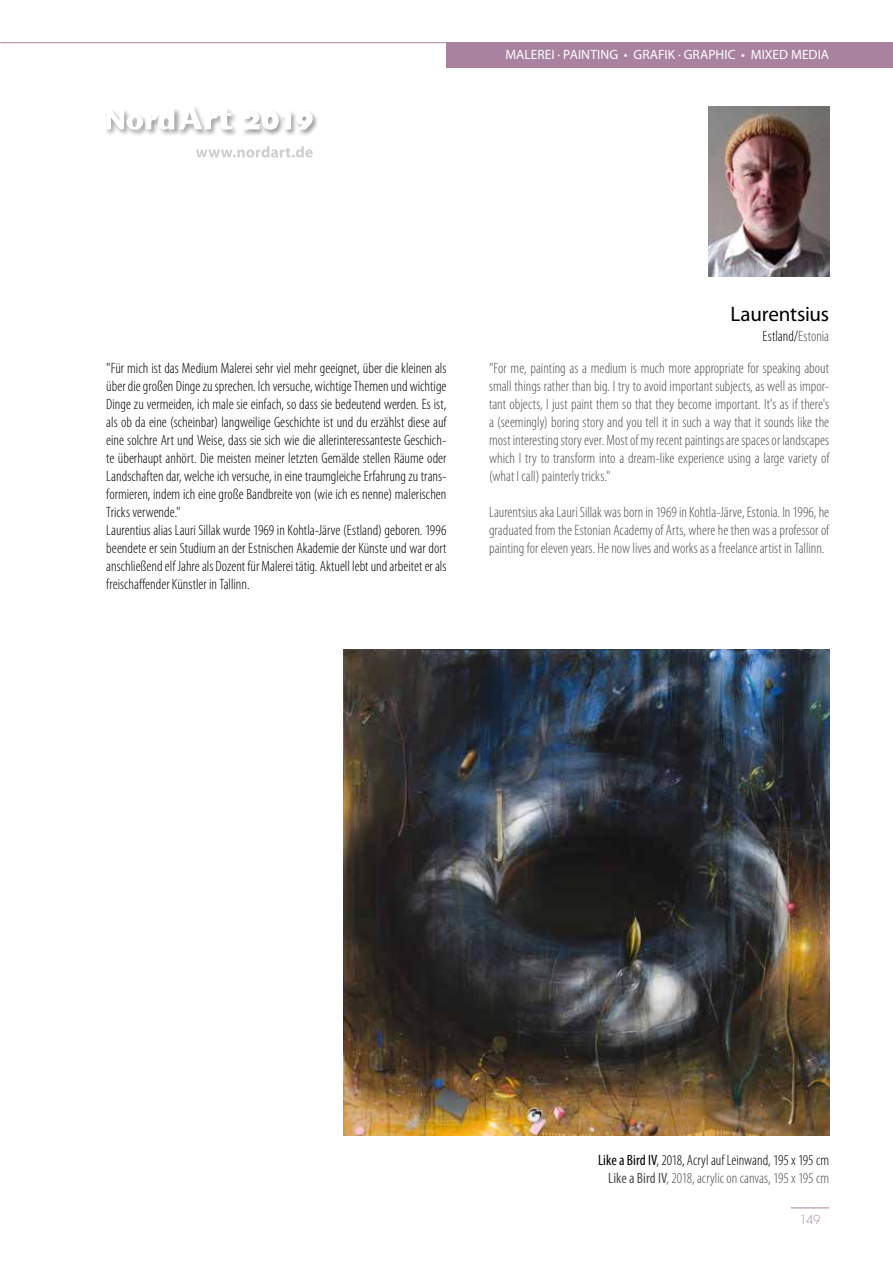
<style>
.page{position:relative;width:893px;height:1263px;background:#fff}
.page>*{position:absolute;margin:0;border:0;box-sizing:border-box;transform-origin:0 0}
.t1{font:21px "Myriad Pro";letter-spacing:-.015em;color:#000}
.t2{font:300 condensed 15px/18px "Myriad Pro";color:#000;text-align:right}
.t3{font:300 condensed 15px/18px "Myriad Pro";color:#514f53;text-align:justify}
.t4{font:13.5px "Myriad Pro";letter-spacing:.005em;color:#fff}
.t5{font:300 12px "Futura Std";color:#a8829f}
.s1{color:#514f53}
.s2{font-weight:400}
.s3{font-weight:400;color:#514f53}
</style>
<div class="page">
<div style="left:446px;top:43px;width:447px;height:25px;background:#a8829f"></div>
<hr style="left:0;top:42px;width:447px;height:1px;background:#a8829f">
<hr style="left:791px;top:1207px;width:38px;height:1px;background:#a8829f">
<div style="left:241px;top:111px;width:78px;height:26px;background:#000;opacity:.75"></div>
<svg style="left:242px;top:111px;width:71px;height:19px"></svg>
<svg style="left:196px;top:146px;width:117px;height:12px"></svg>
<div style="left:105px;top:107px;width:77px;height:30px;background:#000;opacity:.75"></div>
<div style="left:177px;top:105px;width:62px;height:32px;background:#000;opacity:.75"></div>
<svg style="left:106px;top:106px;width:126px;height:24px"></svg>
<img style="left:709px;top:106px;width:120px;height:170px">
<img style="left:344px;top:650px;width:485px;height:486px">
<p class="t4" style="left:505px;top:46px;width:325px">MALEREI · PAINTING • GRAFIK · GRAPHIC • MIXED MEDIA</p>
<h1 class="t1" style="left:731px;top:301px;width:100px">Laurentsius</h1>
<p class="t2" style="left:762px;top:327px;width:68px">Estland/<span class="s1">Estonia</span></p>
<p class="t2" style="left:106px;top:359px;width:342px;text-align:left">"Für mich ist das Medium Malerei sehr viel mehr geeignet, über die kleinen als über die großen Dinge zu sprechen. Ich versuche, wichtige Themen und wichtige Dinge zu vermeiden, ich male sie einfach, so dass sie bedeutend werden. Es ist, als ob da eine (scheinbar) langweilige Geschichte ist und du erzählst diese auf eine solchre Art und Weise, dass sie sich wie die allerinteressanteste Geschich&shy;te überhaupt anhört. Die meisten meiner letzten Gemälde stellen Räume oder Landschaften dar, welche ich versuche, in eine traumgleiche Erfahrung zu trans&shy;formieren, indem ich eine große Bandbreite von (wie ich es nenne) malerischen Tricks verwende."<br>Laurentius alias Lauri Sillak wurde 1969 in Kohtla-Järve (Estland) geboren. 1996 beendete er sein Studium an der Estnischen Akademie der Künste und war dort anschließend elf Jahre als Dozent für Malerei tätig. Aktuell lebt und arbeitet er als freischaffender Künstler in Tallinn.</p>
<p class="t3" style="left:489px;top:359px;width:342px">"For me, painting as a medium is much more appropriate for speaking about small things rather than big. I try to avoid important subjects, as well as impor&shy;tant objects, I just paint them so that they become important. It's as if there's a (seemingly) boring story and you tell it in such a way that it sounds like the most interesting story ever. Most of my recent paintings are spaces or landscapes which I try to transform into a dream-like experience using a large variety of (what I call) painterly tricks."</p>
<p class="t3" style="left:489px;top:503px;width:342px">Laurentsius aka Lauri Sillak was born in 1969 in Kohtla-Järve, Estonia. In 1996, he graduated from the Estonian Academy of Arts, where he then was a professor of painting for eleven years. He now lives and works as a freelance artist in Tallinn.</p>
<p class="t2" style="left:598px;top:1151px;width:233px"><span class="s2">Like a Bird IV</span>, 2018, Acryl auf Leinwand, 195 x 195 cm<br><span class="s3">Like a Bird IV</span><span class="s1">, 2018, acrylic on canvas, 195 x 195 cm</span></p>
<p class="t5" style="left:800px;top:1212px;width:22px">149</p>
</div>
